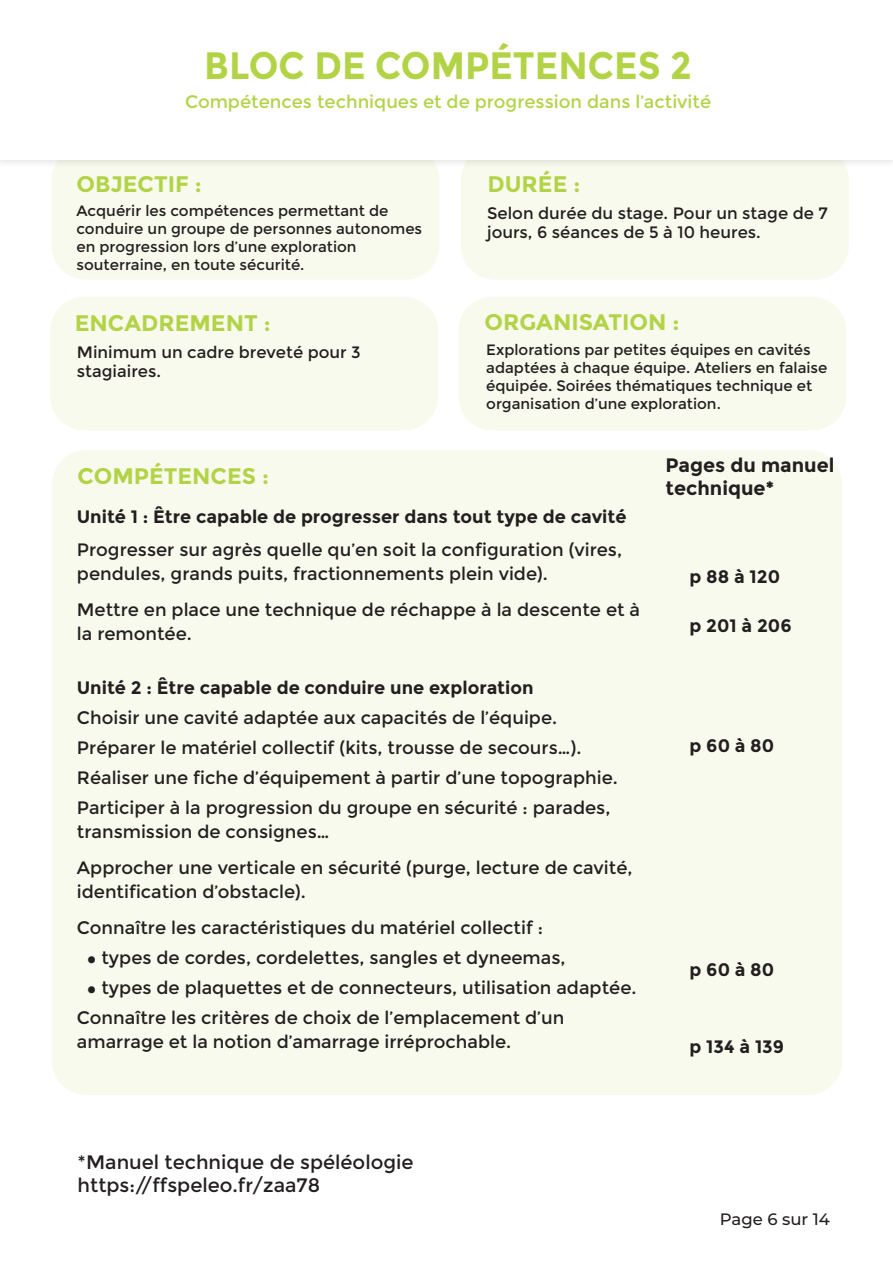
<style>
.page{position:relative;width:893px;height:1263px;background:#fff}
.page>*{position:absolute;margin:0;border:0;box-sizing:border-box;transform-origin:0 0}
.t1{font:700 38.1px "Montserrat";color:#b3d347;scale:.94 1}
.t2{font:700 22.5px "Montserrat";color:#b3d347}
.t3{font:19.5px "Montserrat";color:#231f20}
.t4{font:700 19.5px/23.4px "Montserrat";color:#231f20}
.t5{font:18px/24px "Montserrat";color:#231f20}
.t6{font:700 18px "Montserrat";color:#231f20}
.t7{font:18px "Montserrat";color:#b3d347}
.t8{font:16.5px/19.5px "Montserrat";color:#231f20}
.t9{font:500 16.5px "Montserrat";color:#231f20}
.t10{font:15px/18px "Montserrat";color:#231f20}
.s1{font-family:"Calibri";font-weight:700;font-size:19.5px}
</style>
<div class="page">
<div style="left:52px;top:146px;width:387px;height:134px;background:#f7faec;border-radius:34px"></div>
<div style="left:461px;top:146px;width:388px;height:134px;background:#f7faec;border-radius:34px"></div>
<div style="left:0;top:0;width:893px;height:169px;background:#231f20;opacity:.2"></div>
<div style="left:0;top:0;width:893px;height:160px;background:#fff"></div>
<div style="left:50px;top:297px;width:388px;height:133px;background:#f7faec;border-radius:34px"></div>
<div style="left:458px;top:297px;width:388px;height:133px;background:#f7faec;border-radius:34px"></div>
<div style="left:52px;top:450px;width:790px;height:645px;background:#f7faec;border-radius:34px"></div>
<p class="t1" style="left:204px;top:43px;width:520px">BLOC DE COMPÉTENCES 2</p>
<p class="t7" style="left:185px;top:91px;width:528px">Compétences techniques et de progression dans l’activité</p>
<p class="t2" style="left:76px;top:171px;width:127px">OBJECTIF :</p>
<p class="t2" style="left:487px;top:171px;width:94px">DURÉE :</p>
<p class="t10" style="left:76px;top:202px;width:347px">Acquérir les compétences permettant de conduire un groupe de personnes autonomes en progression lors d’une exploration</p>
<p class="t10" style="left:76px;top:256px;width:230px">souterraine, en toute sécurité.</p>
<p class="t8" style="left:487px;top:203px;width:342px">Selon durée du stage. Pour un stage de 7 jours, 6 séances de 5 à 10 heures.</p>
<p class="t2" style="left:75px;top:310px;width:197px">ENCADREMENT :</p>
<p class="t2" style="left:485px;top:309px;width:196px">ORGANISATION :</p>
<p class="t8" style="left:77px;top:342px;width:285px">Minimum un cadre breveté pour 3</p>
<p class="t8" style="left:77px;top:362px;width:86px">stagiaires.</p>
<p class="t2" style="left:78px;top:463px;width:193px">COMPÉTENCES :</p>
<p class="t10" style="left:486px;top:340px;width:343px">Explorations par petites équipes en cavités adaptées à chaque équipe. Ateliers en falaise équipée. Soirées thématiques technique et organisation d’une exploration.</p>
<p class="t4" style="left:665px;top:453px;width:171px">Pages du manuel technique*</p>
<p class="t6" style="left:77px;top:505px;width:551px">Unité 1 : Être capable de progresser dans tout type de cavité</p>
<p class="t5" style="left:77px;top:537px;width:547px">Progresser sur agrès quelle qu’en soit la configuration (vires, pendules, grands puits, fractionnements plein vide).</p>
<p class="t5" style="left:77px;top:597px;width:565px">Mettre en place une technique de réchappe à la descente et à la remontée.</p>
<p class="t6" style="left:77px;top:677px;width:458px">Unité 2 : Être capable de conduire une exploration</p>
<p class="t5" style="left:77px;top:706px;width:482px">Choisir une cavité adaptée aux capacités de l’équipe.</p>
<p class="t5" style="left:77px;top:736px;width:506px">Préparer le matériel collectif (kits, trousse de secours…).</p>
<p class="t5" style="left:77px;top:766px;width:542px">Réaliser une fiche d’équipement à partir d’une topographie.</p>
<p class="t5" style="left:77px;top:796px;width:535px">Participer à la progression du groupe en sécurité : parades, transmission de consignes…</p>
<p class="t5" style="left:77px;top:856px;width:557px">Approcher une verticale en sécurité (purge, lecture de cavité, identification d’obstacle).</p>
<p class="t5" style="left:77px;top:916px;width:468px">Connaître les caractéristiques du matériel collectif :</p>
<p class="t5" style="left:87px;top:946px;width:480px"><span class="s1">•</span> types de cordes, cordelettes, sangles et dyneemas,</p>
<p class="t5" style="left:87px;top:976px;width:551px"><span class="s1">•</span> types de plaquettes et de connecteurs, utilisation adaptée.</p>
<p class="t5" style="left:77px;top:1006px;width:489px">Connaître les critères de choix de l’emplacement d’un</p>
<p class="t5" style="left:77px;top:1030px;width:436px">amarrage et la notion d’amarrage irréprochable.</p>
<p class="t3" style="left:78px;top:1151px;width:337px">*Manuel technique de spéléologie</p>
<p class="t3" style="left:78px;top:1174px;width:244px">https://ffspeleo.fr/zaa78</p>
<p class="t6" style="left:690px;top:566px;width:92px">p 88 à 120</p>
<p class="t6" style="left:690px;top:615px;width:104px">p 201 à 206</p>
<p class="t6" style="left:690px;top:735px;width:86px">p 60 à 80</p>
<p class="t6" style="left:690px;top:959px;width:86px">p 60 à 80</p>
<p class="t6" style="left:690px;top:1036px;width:96px">p 134 à 139</p>
<p class="t9" style="left:720px;top:1208px;width:111px">Page 6 sur 14</p>
</div>
